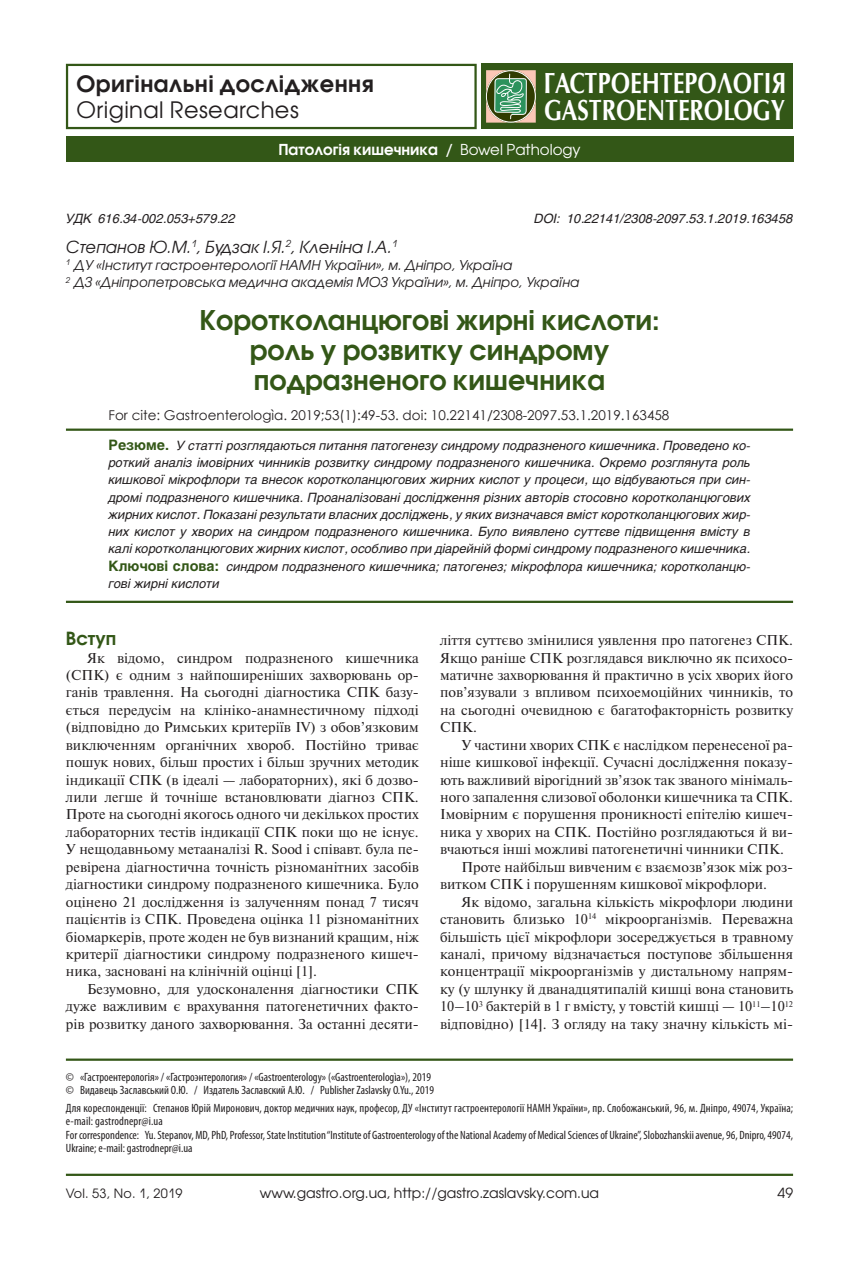
<style>
.page{position:relative;width:859px;height:1263px;background:#fff}
.page>*{position:absolute;margin:0;border:0;box-sizing:border-box;transform-origin:0 0}
.t1{font:700 27.75px/27.5px "Opium New";letter-spacing:-.005em;color:#fff;scale:.8 1}
.Заглавие{font:700 27px/30px "Avant Garde Gothic C";color:#335717;text-align:center}
.t2{font:700 22.5px "Avant Garde Gothic C";letter-spacing:.02em;color:#231f20}
.t3{font:22.5px "Avant Garde Gothic C";letter-spacing:.02em;color:#231f20}
.Загл__II_ур{font:700 18px "Avant Garde Gothic C";color:#335717}
.Автор{font:italic 16.5px "Avant Garde Gothic C";color:#231f20}
.t4{font:700 15px "Avant Garde Gothic C";color:#fff}
.Текст{font:14.25px/17.4px "Newton C";color:#231f20;text-align:justify}
.t5{font:13.95px "Avant Garde Gothic C";color:#231f20}
.Автор_II{font:italic 13.5px "Avant Garde Gothic C";color:#231f20}
.t6{font:13.5px "Century Gothic";color:#231f20}
.Резюме_верх{font:italic 12.75px/17.2px "Helios";color:#231f20;text-align:justify}
.Резюме_низ{font:italic 12.75px/17.2px "Helios";color:#231f20}
.УДК{font:italic 12.75px "Helios";color:#231f20}
.t7{font:12.75px "Avant Garde Gothic C";letter-spacing:.02em;color:#231f20}
.Для_кореспонденции{font:condensed 12px/13.5px "Myriad Pro";color:#231f20}
.Копирайт{font:condensed 12px "Myriad Pro";color:#231f20}
.s1{font-weight:400}
.s2{font-weight:700;font-style:normal;font-size:14.25px;color:#335717}
</style>
<div class="page">
<div style="left:481px;top:64px;width:312px;height:65px;background:#335717"></div>
<svg style="left:486px;top:70px;width:50px;height:53px;background:#809873"></svg>
<div style="left:66px;top:64px;width:411px;height:65px;border:2px solid #335717"></div>
<hr style="left:66px;top:1174px;width:727px;height:2px;background:#335717">
<div style="left:66px;top:136px;width:727px;height:26px;background:#335717"></div>
<hr style="left:66px;top:1058px;width:727px;height:3px;background:#335717">
<hr style="left:66px;top:429px;width:727px;height:2px;background:#335717">
<hr style="left:66px;top:601px;width:727px;height:2px;background:#335717">
<h3 class="t2" style="left:77px;top:70px;width:299px">Оригінальні дослідження</h3>
<h3 class="t3" style="left:77px;top:97px;width:224px">Original Researches</h3>
<h1 class="t1" style="left:543px;top:69px;width:304px">ГАСТРОЕНТЕРОЛОГIЯ<br>GASTROENTEROLOGY</h1>
<p class="t4" style="left:278px;top:140px;width:304px">Патологія кишечника / <span class="s1">Bowel Pathology</span></p>
<p class="УДК" style="left:66px;top:210px;width:171px">УДК 616.34-002.053+579.22</p>
<p class="УДК" style="left:534px;top:210px;width:260px">DOI: 10.22141/2308-2097.53.1.2019.163458</p>
<p class="Автор" style="left:66px;top:237px;width:333px">Степанов Ю.М.<sup>1</sup>, Будзак І.Я.<sup>2</sup>, Кленіна І.А.<sup>1</sup></p>
<p class="Автор_II" style="left:66px;top:257px;width:448px"><sup>1</sup> ДУ «Інститут гастроентерології НАМН України», м. Дніпро, Україна</p>
<p class="Автор_II" style="left:66px;top:274px;width:515px"><sup>2</sup> ДЗ «Дніпропетровська медична академія МОЗ України», м. Дніпро, Україна</p>
<p class="Заглавие" style="left:199px;top:304px;width:462px">Коротколанцюгові жирні кислоти: роль у розвитку синдрому подразненого кишечника</p>
<p class="t6" style="left:108px;top:406px;width:562px">For cite: Gastroenterologìa. 2019;53(1):49-53. doi: 10.22141/2308-2097.53.1.2019.163458</p>
<p class="Резюме_верх" style="left:108px;top:437px;width:644px"><span class="s2">Резюме.</span> У статті розглядаються питання патогенезу синдрому подразненого кишечника. Проведено ко&shy;роткий аналіз імовірних чинників розвитку синдрому подразненого кишечника. Окремо розглянута роль кишкової мікрофлори та внесок коротколанцюгових жирних кислот у процеси, що відбуваються при син&shy;дромі подразненого кишечника. Проаналізовані дослідження різних авторів стосовно коротколанцюгових жирних кислот. Показані результати власних досліджень, у яких визначався вміст коротколанцюгових жир&shy;них кислот у хворих на синдром подразненого кишечника. Було виявлено суттєве підвищення вмісту в калі коротколанцюгових жирних кислот, особливо при діарейній формі синдрому подразненого кишечника.</p>
<p class="Резюме_низ" style="left:108px;top:557px;width:644px"><span class="s2">Ключові слова:</span> синдром подразненого кишечника; патогенез; мікрофлора кишечника; коротколанцю&shy;гові жирні кислоти</p>
<p class="Загл__II_ур" style="left:66px;top:628px;width:52px">Вступ</p>
<p class="Текст" style="left:66px;top:649px;width:354px;text-indent:21px">Як відомо, синдром подразненого кишечника (СПК) є одним з найпоширеніших захворювань ор&shy;ганів травлення. На сьогодні діагностика СПК базу&shy;ється передусім на клініко-анамнестичному підході (відповідно до Римських критеріїв ІV) з обов’язковим виключенням органічних хвороб. Постійно триває пошук нових, більш простих і більш зручних методик індикації СПК (в ідеалі — лабораторних), які б дозво&shy;лили легше й точніше встановлювати діагноз СПК.<br>Проте на сьогодні якогось одного чи декількох простих лабораторних тестів індикації СПК поки що не існує.<br>У нещодавньому метааналізі R. Sood і співавт. була пе&shy;ревірена діагностична точність різноманітних засобів діагностики синдрому подразненого кишечника. Було оцінено 21 дослідження із залученням понад 7 тисяч пацієнтів із СПК. Проведена оцінка 11 різноманітних біомаркерів, проте жоден не був визнаний кращим, ніж критерії діагностики синдрому подразненого кишеч&shy;ника, засновані на клінічній оцінці [1].</p>
<p class="Текст" style="left:66px;top:980px;width:354px;text-indent:21px">Безумовно, для удосконалення діагностики СПК дуже важливим є врахування патогенетичних факто&shy;рів розвитку даного захворювання. За останні десяти-</p>
<p class="Текст" style="left:440px;top:632px;width:354px">ліття суттєво змінилися уявлення про патогенез СПК.<br>Якщо раніше СПК розглядався виключно як психосо&shy;матичне захворювання й практично в усіх хворих його пов’язували з впливом психоемоційних чинників, то на сьогодні очевидною є багатофакторність розвитку СПК.</p>
<p class="Текст" style="left:440px;top:736px;width:354px;text-indent:21px">У частини хворих СПК є наслідком перенесеної ра&shy;ніше кишкової інфекції. Сучасні дослідження показу&shy;ють важливий вірогідний зв’язок так званого мінімаль&shy;ного запалення слизової оболонки кишечника та СПК.<br>Імовірним є порушення проникності епітелію кишеч&shy;ника у хворих на СПК. Постійно розглядаються й ви&shy;вчаються інші можливі патогенетичні чинники СПК.</p>
<p class="Текст" style="left:440px;top:858px;width:354px;text-indent:21px">Проте найбільш вивченим є взаємозв’язок між роз&shy;витком СПК і порушенням кишкової мікрофлори.</p>
<p class="Текст" style="left:440px;top:893px;width:354px;text-indent:21px">Як відомо, загальна кількість мікрофлори людини становить близько 10<sup>14</sup> мікроорганізмів. Переважна більшість цієї мікрофлори зосереджується в травному каналі, причому відзначається поступове збільшення концентрації мікроорганізмів у дистальному напрям&shy;ку (у шлунку й дванадцятипалій кишці вона становить 10–10<sup>3</sup> бактерій в 1 г вмісту, у товстій кишці — 10<sup>11</sup>–10<sup>12 </sup>відповідно) [14]. З огляду на таку значну кількість мі-</p>
<p class="Копирайт" style="left:66px;top:1069px;width:367px">© «Гастроентерологія» / «Гастроэнтерология» / «Gastroenterology» («Gastroenterologìa»), 2019</p>
<p class="Копирайт" style="left:66px;top:1083px;width:370px">© Видавець Заславський О.Ю. / Издатель Заславский А.Ю. / Publisher Zaslavsky O.Yu., 2019</p>
<p class="Для_кореспонденции" style="left:66px;top:1101px;width:729px">Для кореспонденції: Степанов Юрій Миронович, доктор медичних наук, професор, ДУ «Інститут гастроентерології НАМН України», пр. Слобожанський, 96, м. Дніпро, 49074, Україна; e-mail: gastrodnepr@i.ua</p>
<p class="Для_кореспонденции" style="left:66px;top:1128px;width:729px">For correspondence: Yu. Stepanov, MD, PhD, Professor, State Institution “Institute of Gastroenterology of the National Academy of Medical Sciences of Ukraine”, Slobozhanskii аvenue, 96, Dnipro, 49074,<br>Ukraine; e-mail: gastrodnepr@i.ua</p>
<p class="t7" style="left:66px;top:1186px;width:118px">Vol. 53, No. 1, 2019</p>
<p class="t5" style="left:260px;top:1185px;width:341px">www.gastro.org.ua, http://gastro.zaslavsky.com.ua</p>
<p class="t5" style="left:778px;top:1185px;width:17px">49</p>
</div>
